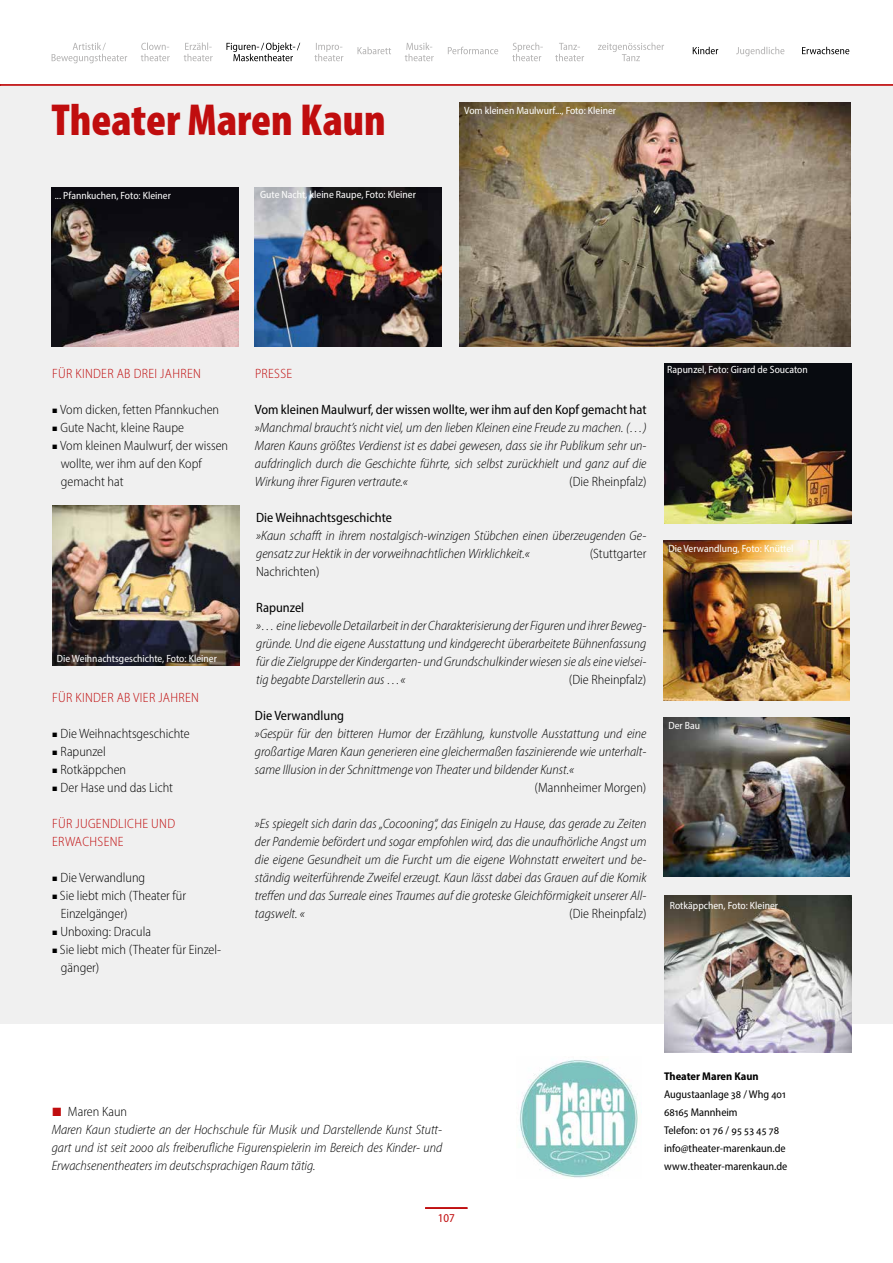
<style>
.page{position:relative;width:893px;height:1263px;background:#fff}
.page>*{position:absolute;margin:0;border:0;box-sizing:border-box;transform-origin:0 0}
.t1{font:900 condensed 45px "Myriad Pro";color:#c00d0e}
.t2{font:italic 300 semi-condensed 13.5px/18px "Myriad Pro";color:#000;text-align:justify}
.t3{font:300 semi-condensed 13.5px/18px "Myriad Pro";color:#000}
.t4{font:semi-condensed 13.5px "Myriad Pro";color:#000}
.t5{font:300 semi-condensed 13.5px/18px "Myriad Pro";letter-spacing:.025em;color:#c00d0e}
.t6{font:semi-condensed 12px "Myriad Pro";color:#c00d0e}
.t7{font:semi-condensed 11.25px/18px "Myriad Pro";color:#000}
.t8{font:700 semi-condensed 11.25px "Myriad Pro";color:#000}
.t9{font:semi-condensed 10.5px "Myriad Pro";color:#fff}
.s1{color:#c00d0e}
.s2{font-style:normal}
</style>
<div class="page">
<hr style="left:425px;top:1208px;width:42px;height:1px;background:#c00d0e">
<svg style="left:52px;top:43px;width:75px;height:20px"></svg>
<svg style="left:598px;top:43px;width:66px;height:18px"></svg>
<svg style="left:184px;top:43px;width:29px;height:18px"></svg>
<svg style="left:314px;top:43px;width:29px;height:18px"></svg>
<svg style="left:358px;top:47px;width:33px;height:7px"></svg>
<svg style="left:405px;top:43px;width:29px;height:18px"></svg>
<svg style="left:448px;top:47px;width:50px;height:7px"></svg>
<svg style="left:512px;top:43px;width:31px;height:18px"></svg>
<svg style="left:555px;top:43px;width:29px;height:18px"></svg>
<svg style="left:736px;top:47px;width:48px;height:9px"></svg>
<svg style="left:141px;top:43px;width:29px;height:18px"></svg>
<hr style="left:0;top:85px;width:1px;height:939px;background:#f0f0f0">
<svg style="left:802px;top:47px;width:47px;height:7px"></svg>
<svg style="left:693px;top:47px;width:25px;height:7px"></svg>
<svg style="left:226px;top:43px;width:74px;height:18px"></svg>
<div style="left:1px;top:85px;width:892px;height:939px;background:#f0f0f0"></div>
<hr style="left:0;top:84px;width:893px;height:2px;background:#c00d0e">
<img style="left:519px;top:1060px;width:123px;height:118px">
<img style="left:664px;top:363px;width:187px;height:161px">
<img style="left:52px;top:506px;width:187px;height:159px">
<img style="left:664px;top:895px;width:187px;height:157px">
<img style="left:52px;top:187px;width:186px;height:160px">
<img style="left:459px;top:102px;width:391px;height:245px">
<img style="left:663px;top:541px;width:187px;height:159px">
<img style="left:663px;top:717px;width:187px;height:160px">
<img style="left:255px;top:187px;width:186px;height:160px">
<h1 class="t1" style="left:51px;top:91px;width:336px">Theater Maren Kaun</h1>
<p class="t9" style="left:55px;top:189px;width:118px">... Pfannkuchen, Foto: Kleiner</p>
<p class="t9" style="left:260px;top:188px;width:157px">Gute Nacht, kleine Raupe, Foto: Kleiner</p>
<p class="t9" style="left:464px;top:104px;width:153px">Vom kleinen Maulwurf..., Foto: Kleiner</p>
<p class="t5" style="left:52px;top:364px;width:150px">FÜR KINDER AB DREI JAHREN</p>
<p class="t3" style="left:52px;top:400px;width:168px">■ Vom dicken, fetten Pfannkuchen</p>
<p class="t3" style="left:52px;top:418px;width:133px">■ Gute Nacht, kleine Raupe</p>
<p class="t3" style="left:61px;top:436px;width:169px;text-indent:-8px">■ Vom kleinen Maulwurf, der wissen wollte, wer ihm auf den Kopf gemacht hat</p>
<p class="t9" style="left:57px;top:652px;width:162px">Die Weihnachtsgeschichte, Foto: Kleiner</p>
<p class="t5" style="left:52px;top:688px;width:148px">FÜR KINDER AB VIER JAHREN</p>
<p class="t3" style="left:52px;top:724px;width:139px">■ Die Weihnachtsgeschichte</p>
<p class="t3" style="left:52px;top:742px;width:55px">■ Rapunzel</p>
<p class="t3" style="left:52px;top:760px;width:75px">■ Rotkäppchen</p>
<p class="t3" style="left:52px;top:778px;width:122px">■ Der Hase und das Licht</p>
<p class="t5" style="left:52px;top:814px;width:125px">FÜR JUGENDLICHE UND<br>ERWACHSENE</p>
<p class="t3" style="left:52px;top:868px;width:94px">■ Die Verwandlung</p>
<p class="t3" style="left:61px;top:886px;width:127px;text-indent:-8px">■ Sie liebt mich (Theater für<br>Einzelgänger)</p>
<p class="t3" style="left:52px;top:922px;width:100px">■ Unboxing: Dracula</p>
<p class="t3" style="left:61px;top:940px;width:162px;text-indent:-9px">■ Sie liebt mich (Theater für Einzel&shy;gänger)</p>
<p class="t5" style="left:255px;top:364px;width:39px">PRESSE</p>
<p class="t4" style="left:255px;top:401px;width:393px">Vom kleinen Maulwurf, der wissen wollte, wer ihm auf den Kopf gemacht hat</p>
<p class="t2" style="left:255px;top:418px;width:393px">»Manchmal braucht’s nicht viel, um den lieben Kleinen eine Freude zu machen. (…)<br>Maren Kauns größtes Verdienst ist es dabei gewesen, dass sie ihr Publikum sehr un&shy;aufdringlich durch die Geschichte führte, sich selbst zurückhielt und ganz auf die Wirkung ihrer Figuren vertraute.«</p>
<p class="t3" style="left:569px;top:472px;width:79px">(Die Rheinpfalz)</p>
<p class="t4" style="left:256px;top:509px;width:137px">Die Weihnachtsgeschichte</p>
<p class="t2" style="left:256px;top:526px;width:392px">»Kaun schafft in ihrem nostalgisch-winzigen Stübchen einen überzeugenden Ge&shy;gensatz zur Hektik in der vorweihnachtlichen Wirklichkeit.«</p>
<p class="t3" style="left:590px;top:544px;width:58px">(Stuttgarter</p>
<p class="t3" style="left:256px;top:562px;width:65px">Nachrichten)</p>
<p class="t4" style="left:256px;top:599px;width:50px">Rapunzel</p>
<p class="t2" style="left:256px;top:616px;width:392px">»… eine liebevolle Detailarbeit in der Charakterisierung der Figuren und ihrer Beweg&shy;gründe. Und die eigene Ausstattung und kindgerecht überarbeitete Bühnenfassung für die Zielgruppe der Kindergarten- und Grundschulkinder wiesen sie als eine vielsei&shy;tig begabte Darstellerin aus …«</p>
<p class="t3" style="left:569px;top:670px;width:79px">(Die Rheinpfalz)</p>
<p class="t4" style="left:255px;top:707px;width:91px">Die Verwandlung</p>
<p class="t2" style="left:255px;top:724px;width:393px">»Gespür für den bitteren Humor der Erzählung, kunstvolle Ausstattung und eine großartige Maren Kaun generieren eine gleichermaßen faszinierende wie unterhalt&shy;same Illusion in der Schnittmenge von Theater und bildender Kunst.«</p>
<p class="t3" style="left:535px;top:778px;width:113px">(Mannheimer Morgen)</p>
<p class="t2" style="left:255px;top:814px;width:393px">»Es spiegelt sich darin das „Cocooning“, das Einigeln zu Hause, das gerade zu Zeiten der Pandemie befördert und sogar empfohlen wird, das die unaufhörliche Angst um die eigene Gesundheit um die Furcht um die eigene Wohnstatt erweitert und be&shy;ständig weiterführende Zweifel erzeugt. Kaun lässt dabei das Grauen auf die Komik treffen und das Surreale eines Traumes auf die groteske Gleichförmigkeit unserer All&shy;tagswelt. «</p>
<p class="t3" style="left:569px;top:904px;width:79px">(Die Rheinpfalz)</p>
<p class="t9" style="left:667px;top:363px;width:142px">Rapunzel, Foto: Girard de Soucaton</p>
<p class="t9" style="left:668px;top:542px;width:127px">Die Verwandlung, Foto: Knüttel</p>
<p class="t9" style="left:668px;top:719px;width:33px">Der Bau</p>
<p class="t9" style="left:670px;top:899px;width:110px">Rotkäppchen, Foto: Kleiner</p>
<p class="t2" style="left:52px;top:1102px;width:392px;text-align:left"><span class="s1">■</span> <span class="s2">Maren Kaun<br></span>Maren Kaun studierte an der Hochschule für Musik und Darstellende Kunst Stutt&shy;gart und ist seit 2000 als freiberufliche Figurenspielerin im Bereich des Kinder- und Erwachsenentheaters im deutschsprachigen Raum tätig.</p>
<p class="t6" style="left:438px;top:1210px;width:19px">107</p>
<p class="t8" style="left:664px;top:1069px;width:96px">Theater Maren Kaun</p>
<p class="t7" style="left:664px;top:1085px;width:125px">Augustaanlage 38 / Whg 401<br>68165 Mannheim<br>Telefon: 01 76 / 95 53 45 78 info@theater-marenkaun.de www.theater-marenkaun.de</p>
</div>
